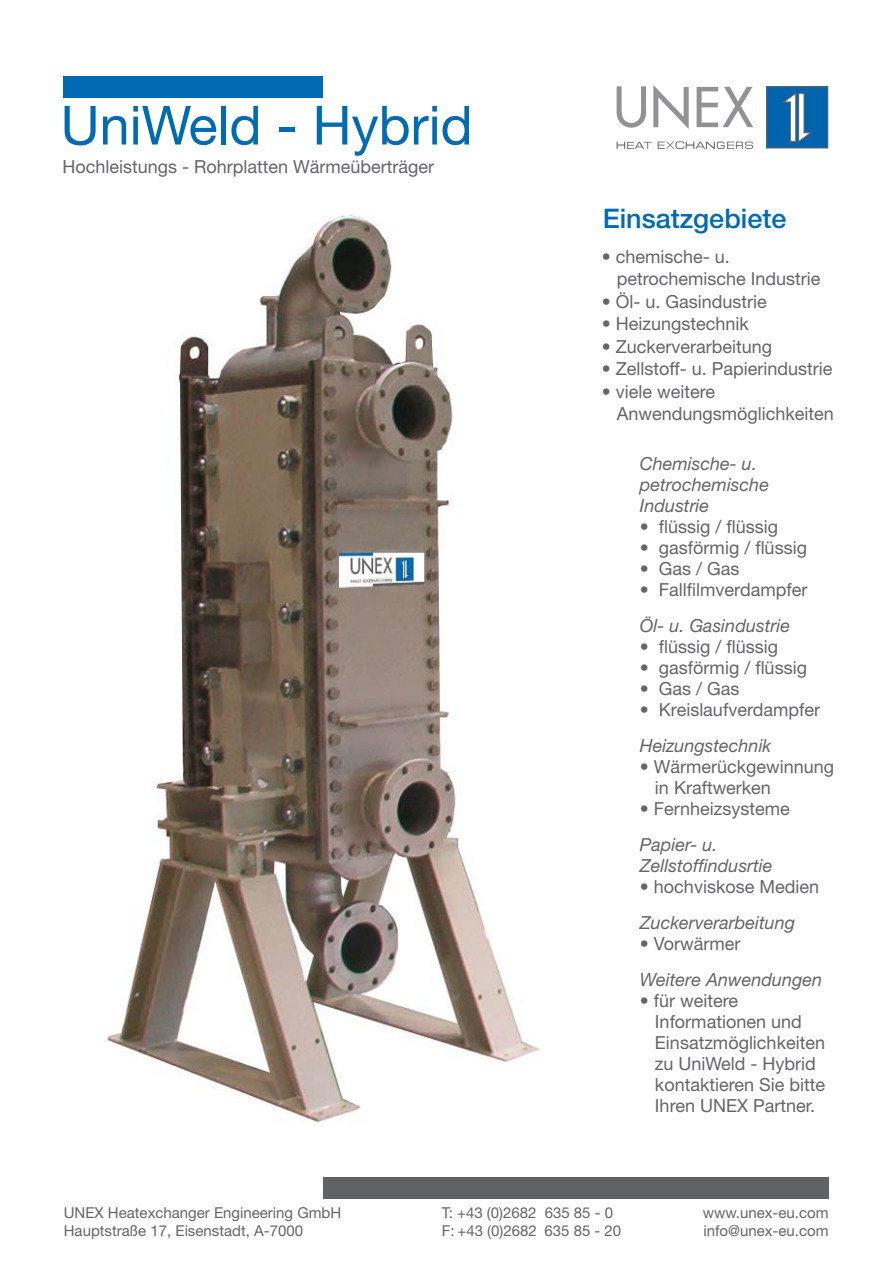
<style>
.page{position:relative;width:893px;height:1263px;background:#fff}
.page>*{position:absolute;margin:0;border:0;box-sizing:border-box;transform-origin:0 0}
.t1{font:54px "Helvetica Neue LT";color:#006ab2}
.t2{font:500 27px "Helvetica Neue LT";color:#006ab2}
.t3{font:18px/21px "Helvetica Neue LT";color:#646567}
.t4{font:italic 18px/21px "Helvetica Neue LT";color:#646567}
.t5{font:15px "Helvetica Neue LT";color:#646567}
</style>
<div class="page">
<svg style="left:766px;top:86px;width:62px;height:62px"></svg>
<svg style="left:617px;top:142px;width:35px;height:7px"></svg>
<svg style="left:658px;top:141px;width:95px;height:8px"></svg>
<svg style="left:653px;top:85px;width:36px;height:44px"></svg>
<svg style="left:697px;top:87px;width:56px;height:40px"></svg>
<svg style="left:617px;top:86px;width:29px;height:42px"></svg>
<div style="left:64px;top:77px;width:259px;height:21px;background:#006ab2"></div>
<div style="left:323px;top:1177px;width:505px;height:21px;background:#616264"></div>
<img style="left:106px;top:214px;width:434px;height:909px">
<h1 class="t1" style="left:61px;top:93px;width:413px">UniWeld - Hybrid</h1>
<p class="t3" style="left:62px;top:156px;width:373px">Hochleistungs - Rohrplatten Wärmeüberträger</p>
<h2 class="t2" style="left:603px;top:202px;width:185px">Einsatzgebiete</h2>
<p class="t3" style="left:617px;top:245px;width:205px;line-height:22.5px;text-indent:-15px">• chemische- u. petrochemische Industrie</p>
<p class="t3" style="left:602px;top:290px;width:167px">• Öl- u. Gasindustrie</p>
<p class="t3" style="left:602px;top:313px;width:149px">• Heizungstechnik</p>
<p class="t3" style="left:602px;top:335px;width:172px">• Zuckerverarbeitung</p>
<p class="t3" style="left:602px;top:358px;width:232px">• Zellstoff- u. Papierindustrie</p>
<p class="t3" style="left:617px;top:380px;width:219px;line-height:22.5px;text-indent:-15px">• viele weitere<br>Anwendungsmöglichkeiten</p>
<p class="t4" style="left:640px;top:453px;width:131px">Chemische- u. petrochemische<br>Industrie</p>
<p class="t3" style="left:640px;top:516px;width:140px">• flüssig / flüssig</p>
<p class="t3" style="left:640px;top:537px;width:169px">• gasförmig / flüssig</p>
<p class="t3" style="left:640px;top:558px;width:101px">• Gas / Gas</p>
<p class="t3" style="left:640px;top:579px;width:169px">• Fallfilmverdampfer</p>
<p class="t4" style="left:640px;top:615px;width:152px">Öl- u. Gasindustrie</p>
<p class="t3" style="left:640px;top:636px;width:140px">• flüssig / flüssig</p>
<p class="t3" style="left:640px;top:657px;width:169px">• gasförmig / flüssig</p>
<p class="t3" style="left:640px;top:678px;width:101px">• Gas / Gas</p>
<p class="t3" style="left:640px;top:699px;width:182px">• Kreislaufverdampfer</p>
<p class="t4" style="left:640px;top:735px;width:133px">Heizungstechnik</p>
<p class="t3" style="left:655px;top:756px;width:181px;text-indent:-15px">• Wärmerückgewinnung in Kraftwerken</p>
<p class="t3" style="left:640px;top:798px;width:151px">• Fernheizsysteme</p>
<p class="t4" style="left:640px;top:834px;width:134px">Papier- u.<br>Zellstoffindusrtie</p>
<p class="t3" style="left:640px;top:876px;width:181px">• hochviskose Medien</p>
<p class="t4" style="left:640px;top:912px;width:157px">Zuckerverarbeitung</p>
<p class="t3" style="left:640px;top:933px;width:102px">• Vorwärmer</p>
<p class="t4" style="left:640px;top:969px;width:184px">Weitere Anwendungen</p>
<p class="t3" style="left:655px;top:990px;width:172px;text-indent:-15px">• für weitere<br>Informationen und<br>Einsatzmöglichkeiten zu UniWeld - Hybrid kontaktieren Sie bitte<br>Ihren UNEX Partner.</p>
<p class="t5" style="left:64px;top:1204px;width:279px">UNEX Heatexchanger Engineering GmbH</p>
<p class="t5" style="left:442px;top:1204px;width:173px">T: +43 (0)2682 635 85 - 0</p>
<p class="t5" style="left:703px;top:1204px;width:127px">www.unex-eu.com</p>
<p class="t5" style="left:64px;top:1222px;width:241px">Hauptstraße 17, Eisenstadt, A-7000</p>
<p class="t5" style="left:442px;top:1222px;width:181px">F: +43 (0)2682 635 85 - 20</p>
<p class="t5" style="left:703px;top:1222px;width:127px">info@unex-eu.com</p>
</div>
